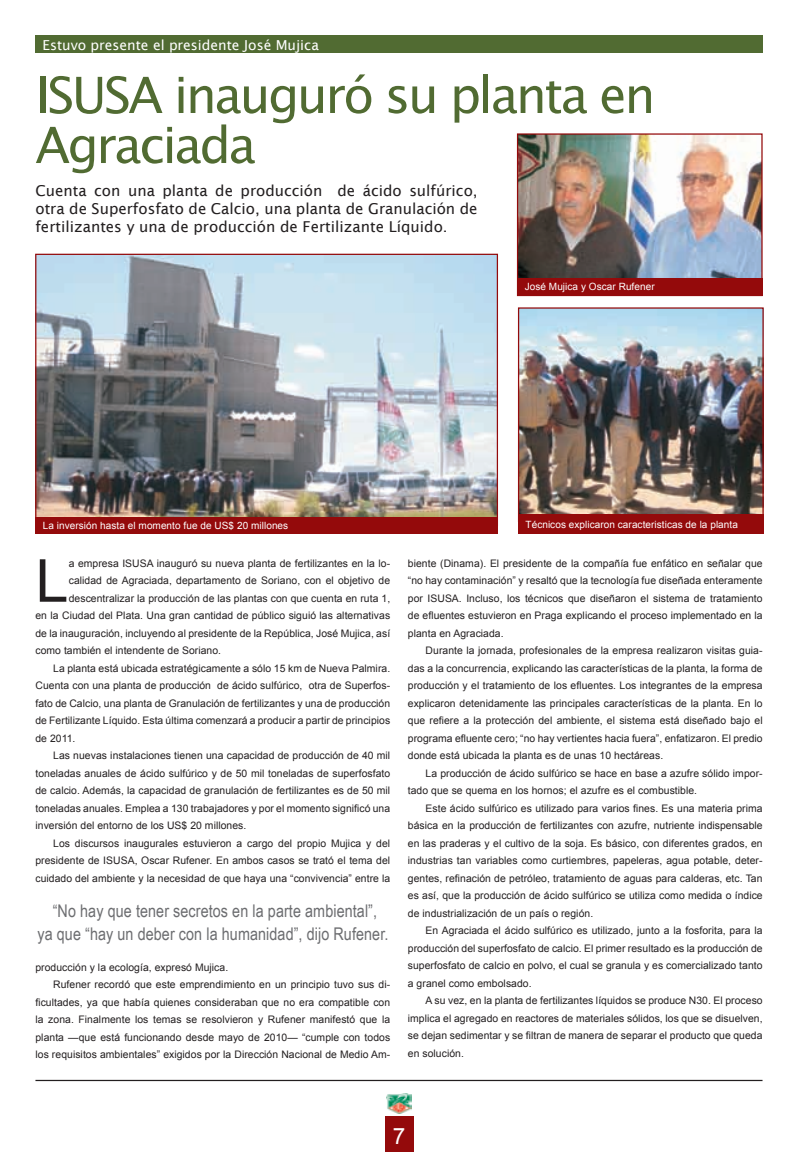
<style>
.page{position:relative;width:798px;height:1152px;background:#fff}
.page>*{position:absolute;margin:0;border:0;box-sizing:border-box;transform-origin:0 0}
.texto{font:59.25px "Arial";color:#231f20}
.Titulo_Principal{font:50px/50px "Lucida Sans";letter-spacing:-.05em;color:#516b32}
.t1{font:22.5px "Arial";color:#fff}
.destacados{font:17.5px/22.5px "Arial Narrow";letter-spacing:.005em;color:#6c6d70;text-align:center}
.subtituloppal{font:15px/18px "Lucida Sans";color:#231f20;text-align:justify}
.subtituloppal-2{font:13.75px "Lucida Sans";color:#fff}
.texto-2{font:10.38px/17.5px "Arial";letter-spacing:.005em;color:#231f20;text-align:justify}
.textocuadro{font:10px "Arial";letter-spacing:.005em;color:#fff}
</style>
<div class="page">
<div style="left:35px;top:35px;width:727px;height:18px;background:#516b32"></div>
<img style="left:37px;top:256px;width:459px;height:261px">
<img style="left:518px;top:135px;width:242px;height:143px">
<div style="left:516px;top:133px;width:246px;height:163px;border:1px solid #940a0b"></div>
<div style="left:35px;top:517px;width:463px;height:16px;background:#940a0b"></div>
<div style="left:384px;top:1120px;width:29px;height:32px;background:#940a0b"></div>
<img style="left:519px;top:309px;width:242px;height:206px">
<div style="left:517px;top:307px;width:246px;height:215px;border:1px solid #940a0b"></div>
<div style="left:384px;top:1116px;width:29px;height:7px;background:#940a0b"></div>
<img style="left:386px;top:1093px;width:25px;height:20px">
<hr style="left:35px;top:1079px;width:727px;height:2px;background:#231f20">
<div style="left:517px;top:515px;width:246px;height:19px;background:#940a0b"></div>
<div style="left:517px;top:278px;width:245px;height:17px;background:#940a0b"></div>
<p class="subtituloppal-2" style="left:43px;top:37px;width:278px">Estuvo presente el presidente José Mujica</p>
<p class="Titulo_Principal" style="left:35px;top:70px;width:621px">ISUSA inauguró su planta en<br>Agraciada</p>
<p class="subtituloppal" style="left:35px;top:182px;width:443px">Cuenta con una planta de producción de ácido sulfúrico, otra de Superfosfato de Calcio, una planta de Granulación de fertilizantes y una de producción de Fertilizante Líquido.</p>
<p class="textocuadro" style="left:524px;top:280px;width:131px">José Mujica y Oscar Rufener</p>
<p class="textocuadro" style="left:43px;top:519px;width:247px">La inversión hasta el momento fue de US$ 20 millones</p>
<p class="texto" style="left:35px;top:542px;width:34px">L</p>
<p class="texto-2" style="left:69px;top:554px;width:323px">a empresa ISUSA inauguró su nueva planta de fertilizantes en la lo-</p>
<p class="texto-2" style="left:69px;top:572px;width:323px">calidad de Agraciada, departamento de Soriano, con el objetivo de</p>
<p class="texto-2" style="left:69px;top:589px;width:323px">descentralizar la producción de las plantas con que cuenta en ruta 1,</p>
<p class="texto-2" style="left:35px;top:607px;width:356px">en la Ciudad del Plata. Una gran cantidad de público siguió las alternativas</p>
<p class="texto-2" style="left:35px;top:624px;width:356px">de la inauguración, incluyendo al presidente de la República, José Mujica, así</p>
<p class="texto-2" style="left:35px;top:642px;width:187px">como también el intendente de Soriano.</p>
<p class="texto-2" style="left:35px;top:659px;width:356px;text-indent:18px">La planta está ubicada estratégicamente a sólo 15 km de Nueva Palmira.<br>Cuenta con una planta de producción de ácido sulfúrico, otra de Superfos&shy;fato de Calcio, una planta de Granulación de fertilizantes y una de producción de Fertilizante Líquido. Esta última comenzará a producir a partir de principios de 2011.</p>
<p class="texto-2" style="left:35px;top:747px;width:356px;text-indent:18px">Las nuevas instalaciones tienen una capacidad de producción de 40 mil toneladas anuales de ácido sulfúrico y de 50 mil toneladas de superfosfato de calcio. Además, la capacidad de granulación de fertilizantes es de 50 mil toneladas anuales. Emplea a 130 trabajadores y por el momento significó una inversión del entorno de los US$ 20 millones.</p>
<p class="texto-2" style="left:35px;top:834px;width:356px;text-indent:18px">Los discursos inaugurales estuvieron a cargo del propio Mujica y del presidente de ISUSA, Oscar Rufener. En ambos casos se trató el tema del cuidado del ambiente y la necesidad de que haya una “convivencia” entre la</p>
<p class="destacados" style="left:37px;top:899px;width:352px">“No hay que tener secretos en la parte ambiental”,<br>ya que “hay un deber con la humanidad”, dijo Rufener.</p>
<p class="texto-2" style="left:35px;top:958px;width:194px">producción y la ecología, expresó Mujica.</p>
<p class="texto-2" style="left:35px;top:976px;width:356px;text-indent:18px">Rufener recordó que este emprendimiento en un principio tuvo sus di&shy;ficultades, ya que había quienes consideraban que no era compatible con la zona. Finalmente los temas se resolvieron y Rufener manifestó que la planta —que está funcionando desde mayo de 2010— “cumple con todos los requisitos ambientales” exigidos por la Dirección Nacional de Medio Am-</p>
<p class="textocuadro" style="left:525px;top:518px;width:214px">Técnicos explicaron caracteristicas de la planta</p>
<p class="texto-2" style="left:407px;top:554px;width:356px">biente (Dinama). El presidente de la compañía fue enfático en señalar que “no hay contaminación” y resaltó que la tecnología fue diseñada enteramente por ISUSA. Incluso, los técnicos que diseñaron el sistema de tratamiento de efluentes estuvieron en Praga explicando el proceso implementado en la planta en Agraciada.</p>
<p class="texto-2" style="left:407px;top:642px;width:356px;text-indent:18px">Durante la jornada, profesionales de la empresa realizaron visitas guia&shy;das a la concurrencia, explicando las características de la planta, la forma de producción y el tratamiento de los efluentes. Los integrantes de la empresa explicaron detenidamente las principales características de la planta. En lo que refiere a la protección del ambiente, el sistema está diseñado bajo el programa efluente cero; “no hay vertientes hacia fuera”, enfatizaron. El predio donde está ubicada la planta es de unas 10 hectáreas.</p>
<p class="texto-2" style="left:408px;top:764px;width:356px;text-indent:18px">La producción de ácido sulfúrico se hace en base a azufre sólido impor&shy;tado que se quema en los hornos; el azufre es el combustible.</p>
<p class="texto-2" style="left:408px;top:799px;width:356px;text-indent:18px">Este ácido sulfúrico es utilizado para varios fines. Es una materia prima básica en la producción de fertilizantes con azufre, nutriente indispensable en las praderas y el cultivo de la soja. Es básico, con diferentes grados, en industrias tan variables como curtiembres, papeleras, agua potable, deter&shy;gentes, refinación de petróleo, tratamiento de aguas para calderas, etc. Tan es así, que la producción de ácido sulfúrico se utiliza como medida o índice de industrialización de un país o región.</p>
<p class="texto-2" style="left:408px;top:922px;width:356px;text-indent:18px">En Agraciada el ácido sulfúrico es utilizado, junto a la fosforita, para la producción del superfosfato de calcio. El primer resultado es la producción de superfosfato de calcio en polvo, el cual se granula y es comercializado tanto a granel como embolsado.</p>
<p class="texto-2" style="left:408px;top:992px;width:356px;text-indent:18px">A su vez, en la planta de fertilizantes líquidos se produce N30. El proceso implica el agregado en reactores de materiales sólidos, los que se disuelven, se dejan sedimentar y se filtran de manera de separar el producto que queda en solución.</p>
<p class="t1" style="left:392px;top:1121px;width:14px">7</p>
</div>
